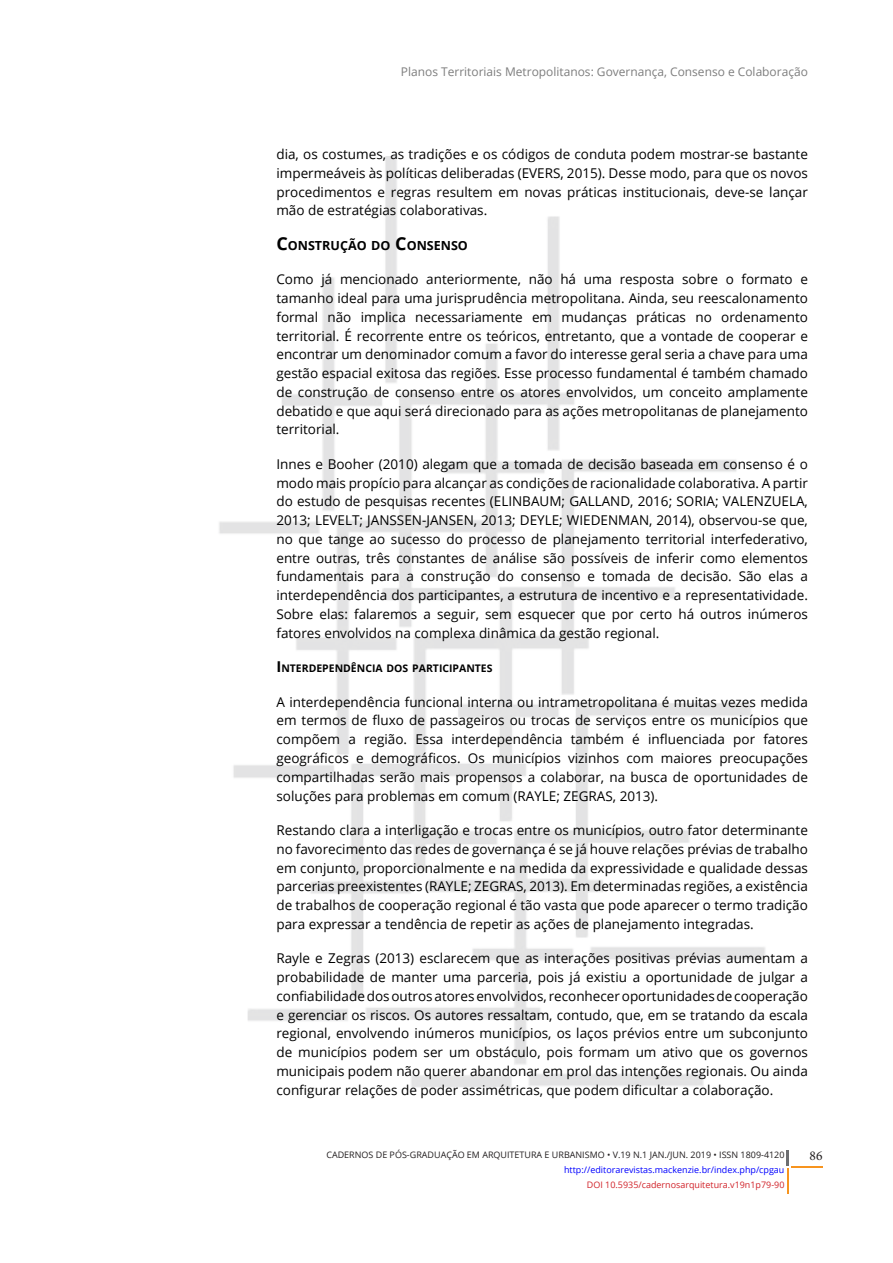
<style>
.page{position:relative;width:893px;height:1263px;background:#fff}
.page>*{position:absolute;margin:0;border:0;box-sizing:border-box;transform-origin:0 0}
.CPFAU-TextoCorrido{font:13.5px/18.8px "Open Sans";color:#000;text-align:justify}
.t1{font:13.5px "Minion Pro";color:#231f20}
.CPFAU-TextoCorrido-2{font:700 12.6px "Open Sans";color:#000}
.CPFAU-TítuloPortuguê{font:12px "Open Sans";color:#7d7d7d}
.CPFAU-TextoCorrido-3{font:700 10.5px "Open Sans";color:#000}
.t2{font:9px "Open Sans";color:#231f20}
.t3{font:9px "Open Sans";color:#00f}
.t4{font:9px "Open Sans";color:#d1232a}
.s1{font-size:18px}
.s2{font-size:15px}
</style>
<div class="page">
<img style="left:219px;top:157px;width:546px;height:930px">
<svg style="left:787px;top:1150px;width:2px;height:15px"></svg>
<hr style="left:791px;top:1166px;width:31px;height:2px;background:#f7941e">
<hr style="left:787px;top:1168px;width:2px;height:26px;background:#f7941e">
<p class="CPFAU-TítuloPortuguê" style="left:401px;top:63px;width:408px">Planos Territoriais Metropolitanos: Governança, Consenso e Colaboração</p>
<p class="CPFAU-TextoCorrido" style="left:276px;top:145px;width:533px">dia, os costumes, as tradições e os códigos de conduta podem mostrar-se bastante impermeáveis às políticas deliberadas (EVERS, 2015). Desse modo, para que os novos procedimentos e regras resultem em novas práticas institucionais, deve-se lançar mão de estratégias colaborativas.</p>
<p class="CPFAU-TextoCorrido-2" style="left:276px;top:236px;width:193px"><span class="s1">C</span>ONSTRUÇÃO DO <span class="s1">C</span>ONSENSO</p>
<p class="CPFAU-TextoCorrido" style="left:276px;top:270px;width:533px">Como já mencionado anteriormente, não há uma resposta sobre o formato e tamanho ideal para uma jurisprudência metropolitana. Ainda, seu reescalonamento formal não implica necessariamente em mudanças práticas no ordenamento territorial. É recorrente entre os teóricos, entretanto, que a vontade de cooperar e encontrar um denominador comum a favor do interesse geral seria a chave para uma gestão espacial exitosa das regiões. Esse processo fundamental é também chamado de construção de consenso entre os atores envolvidos, um conceito amplamente debatido e que aqui será direcionado para as ações metropolitanas de planejamento territorial.</p>
<p class="CPFAU-TextoCorrido" style="left:276px;top:454px;width:533px">Innes e Booher (2010) alegam que a tomada de decisão baseada em consenso é o modo mais propício para alcançar as condições de racionalidade colaborativa. A partir do estudo de pesquisas recentes (ELINBAUM; GALLAND, 2016; SORIA; VALENZUELA, 2013; LEVELT; JANSSEN-JANSEN, 2013; DEYLE; WIEDENMAN, 2014), observou-se que, no que tange ao sucesso do processo de planejamento territorial interfederativo, entre outras, três constantes de análise são possíveis de inferir como elementos fundamentais para a construção do consenso e tomada de decisão. São elas a interdependência dos participantes, a estrutura de incentivo e a representatividade.<br>Sobre elas: falaremos a seguir, sem esquecer que por certo há outros inúmeros fatores envolvidos na complexa dinâmica da gestão regional.</p>
<p class="CPFAU-TextoCorrido-3" style="left:276px;top:661px;width:218px"><span class="s2">I</span>NTERDEPENDÊNCIA DOS PARTICI PANTES</p>
<p class="CPFAU-TextoCorrido" style="left:276px;top:692px;width:533px">A interdependência funcional interna ou intrametropolitana é muitas vezes medida em termos de fluxo de passageiros ou trocas de serviços entre os municípios que compõem a região. Essa interdependência também é influenciada por fatores geográficos e demográficos. Os municípios vizinhos com maiores preocupações compartilhadas serão mais propensos a colaborar, na busca de oportunidades de soluções para problemas em comum (RAYLE; ZEGRAS, 2013).</p>
<p class="CPFAU-TextoCorrido" style="left:276px;top:820px;width:533px">Restando clara a interligação e trocas entre os municípios, outro fator determinante no favorecimento das redes de governança é se já houve relações prévias de trabalho em conjunto, proporcionalmente e na medida da expressividade e qualidade dessas parcerias preexistentes (RAYLE; ZEGRAS, 2013). Em determinadas regiões, a existência de trabalhos de cooperação regional é tão vasta que pode aparecer o termo tradição para expressar a tendência de repetir as ações de planejamento integradas.</p>
<p class="CPFAU-TextoCorrido" style="left:276px;top:949px;width:533px">Rayle e Zegras (2013) esclarecem que as interações positivas prévias aumentam a probabilidade de manter uma parceria, pois já existiu a oportunidade de julgar a confiabilidade dos outros atores envolvidos, reconhecer oportunidades de cooperação e gerenciar os riscos. Os autores ressaltam, contudo, que, em se tratando da escala regional, envolvendo inúmeros municípios, os laços prévios entre um subconjunto de municípios podem ser um obstáculo, pois formam um ativo que os governos municipais podem não querer abandonar em prol das intenções regionais. Ou ainda configurar relações de poder assimétricas, que podem dificultar a colaboração.</p>
<p class="t2" style="left:326px;top:1148px;width:460px">CADERNOS DE PÓS-GRADUAÇÃO EM ARQUITETURA E URBANISMO • V.19 N.1 JAN./JUN. 2019 • ISSN 1809-4120</p>
<p class="t1" style="left:810px;top:1146px;width:14px">86</p>
<p class="t3" style="left:564px;top:1163px;width:222px">http://editorarevistas.mackenzie.br/index.php/cpgau</p>
<p class="t4" style="left:587px;top:1178px;width:199px">DOI 10.5935/cadernosarquitetura.v19n1p79-90</p>
</div>
